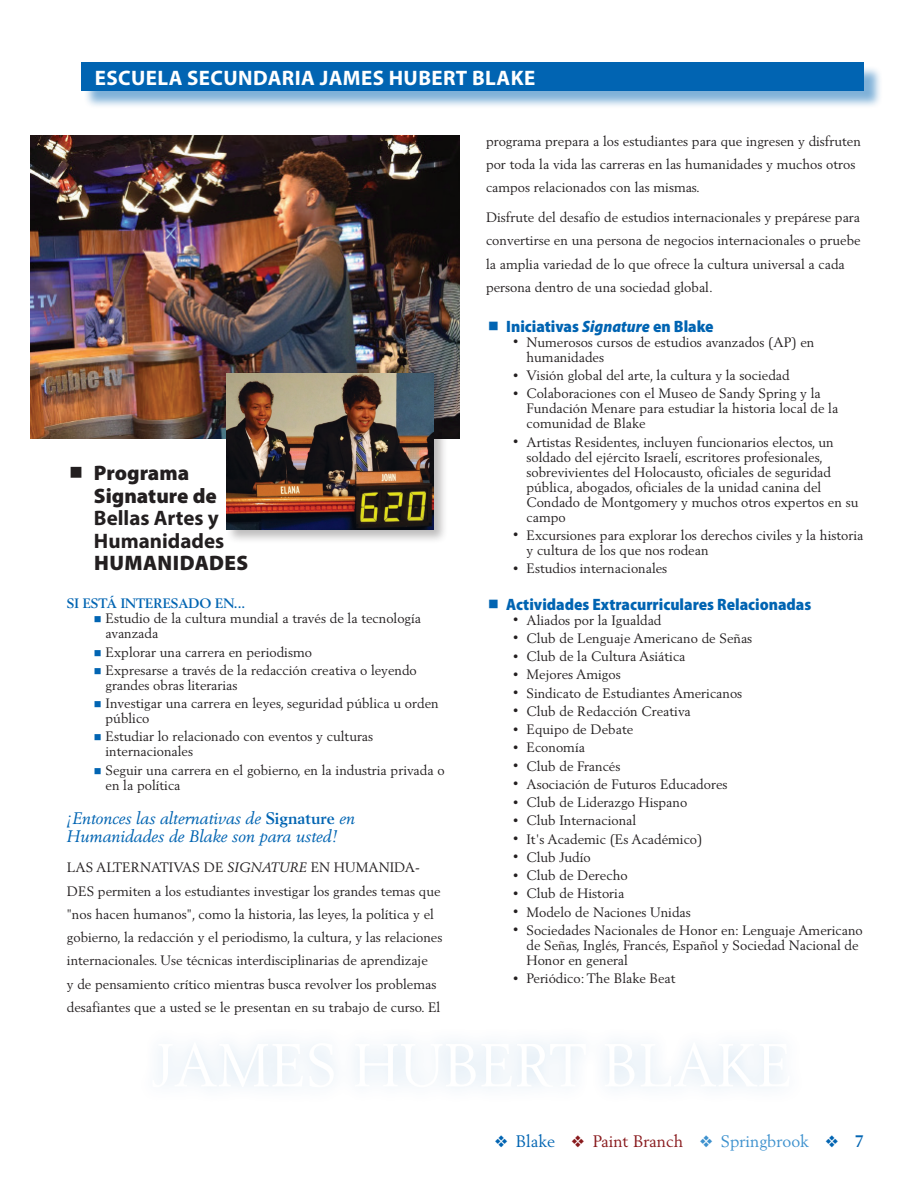
<style>
.page{position:relative;width:918px;height:1188px;background:#fff}
.page>*{position:absolute;margin:0;border:0;box-sizing:border-box;transform-origin:0 0}
.t1{font:700 21px "Myriad Pro";letter-spacing:.02em;color:#fff}
.t2{font:700 21px/22.5px "Myriad Pro";color:#231f20}
.t3{font:900 21px/22.5px "Myriad Pro";color:#231f20}
.t4{font:900 21px "Myriad Pro";letter-spacing:.02em;color:#231f20}
.t5{font:italic 16.5px/18px "Berling LT Std";color:#0164b2}
.t6{font:900 semi-condensed 16.5px "Myriad Pro";color:#0164b2}
.t7{font:16.5px "Berling LT Std";color:#88191c}
.t8{font:13.5px/15px "Berling LT Std";color:#231f20}
.t9{font:700 13.5px "Berling LT Std";color:#0164b2}
.s1{color:#0164b2}
.s2{font-weight:700;font-style:normal}
.s3{font-style:italic}
.s4{font-size:10.5px}
.s5{color:#3d91ce}
.s6{font-weight:700;color:#0164b2}
</style>
<div class="page">
<img style="left:30px;top:136px;width:429px;height:303px">
<div style="left:225px;top:372px;width:224px;height:172px;background:#231f20;opacity:.3"></div>
<img style="left:227px;top:374px;width:207px;height:155px">
<div style="left:83px;top:65px;width:800px;height:45px;background:#0164b2;opacity:.5"></div>
<div style="left:81px;top:63px;width:783px;height:28px;background:#0164b2"></div>
<div style="left:134px;top:1025px;width:673px;height:81px;background:#f8fafc"></div>
<h1 class="t1" style="left:95px;top:64px;width:442px">ESCUELA SECUNDARIA JAMES HUBERT BLAKE</h1>
<h1 class="t3" style="left:94px;top:462px;width:124px">Programa<br>Signature de</h1>
<h1 class="t2" style="left:94px;top:506px;width:132px">Bellas Artes y<br>Humanidades</h1>
<h1 class="t4" style="left:94px;top:551px;width:156px">HUMANIDADES</h1>
<p class="t9" style="left:67px;top:596px;width:180px">SI ESTÁ INTERESADO EN...</p>
<p class="t8" style="left:106px;top:611px;width:317px;text-indent:-12px"><span class="s1">■</span> Estudio de la cultura mundial a través de la tecnología avanzada</p>
<p class="t8" style="left:94px;top:644px;width:220px"><span class="s1">■</span> Explorar una carrera en periodismo</p>
<p class="t8" style="left:106px;top:662px;width:313px;text-indent:-12px"><span class="s1">■</span> Expresarse a través de la redacción creativa o leyendo grandes obras literarias</p>
<p class="t8" style="left:106px;top:696px;width:335px;text-indent:-12px"><span class="s1">■</span> Investigar una carrera en leyes, seguridad pública u orden público</p>
<p class="t8" style="left:106px;top:729px;width:269px;text-indent:-12px"><span class="s1">■</span> Estudiar lo relacionado con eventos y culturas internacionales</p>
<p class="t8" style="left:106px;top:762px;width:341px;text-indent:-12px"><span class="s1">■</span> Seguir una carrera en el gobierno, en la industria privada o en la política</p>
<p class="t5" style="left:67px;top:810px;width:290px">¡Entonces las alternativas de <span class="s2">Signature</span> en<br>Humanidades de Blake son para usted!</p>
<p class="t8" style="left:67px;top:856px;width:377px;line-height:23.2px">LAS ALTERNATIVAS DE <span class="s3">SIGNATURE</span> EN HUMANIDA-DES permiten a los estudiantes investigar los grandes temas que "nos hacen humanos", como la historia, las leyes, la política y el gobierno, la redacción y el periodismo, la cultura, y las relaciones internacionales. Use técnicas interdisciplinarias de aprendizaje<br>y de pensamiento crítico mientras busca revolver los problemas desafiantes que a usted se le presentan en su trabajo de curso. El</p>
<p class="t8" style="left:486px;top:129px;width:376px;line-height:23.2px">programa prepara a los estudiantes para que ingresen y disfruten por toda la vida las carreras en las humanidades y muchos otros campos relacionados con las mismas.</p>
<p class="t8" style="left:486px;top:206px;width:376px;line-height:23.2px">Disfrute del desafío de estudios internacionales y prepárese para convertirse en una persona de negocios internacionales o pruebe la amplia variedad de lo que ofrece la cultura universal a cada persona dentro de una sociedad global.</p>
<p class="t6" style="left:506px;top:317px;width:209px">Iniciativas <span class="s3">Signature</span> en Blake</p>
<p class="t8" style="left:526px;top:335px;width:289px;text-indent:-14px"><span class="s4">•</span> Numerosos cursos de estudios avanzados (AP) en humanidades</p>
<p class="t8" style="left:513px;top:368px;width:278px"><span class="s4">•</span> Visión global del arte, la cultura y la sociedad</p>
<p class="t8" style="left:526px;top:386px;width:313px;text-indent:-14px"><span class="s4">•</span> Colaboraciones con el Museo de Sandy Spring y la<br>Fundación Menare para estudiar la historia local de la comunidad de Blake</p>
<p class="t8" style="left:526px;top:434px;width:333px;text-indent:-14px"><span class="s4">•</span> Artistas Residentes, incluyen funcionarios electos, un soldado del ejército Israelí, escritores profesionales, sobrevivientes del Holocausto, oficiales de seguridad pública, abogados, oficiales de la unidad canina del Condado de Montgomery y muchos otros expertos en su campo</p>
<p class="t8" style="left:526px;top:528px;width:338px;text-indent:-14px"><span class="s4">•</span> Excursiones para explorar los derechos civiles y la historia y cultura de los que nos rodean</p>
<p class="t8" style="left:513px;top:561px;width:156px"><span class="s4">•</span> Estudios internacionales</p>
<p class="t6" style="left:506px;top:595px;width:307px">Actividades Extracurriculares Relacionadas</p>
<p class="t8" style="left:513px;top:612px;width:150px"><span class="s4">•</span> Aliados por la Igualdad</p>
<p class="t8" style="left:513px;top:631px;width:241px"><span class="s4">•</span> Club de Lenguaje Americano de Señas</p>
<p class="t8" style="left:513px;top:649px;width:174px"><span class="s4">•</span> Club de la Cultura Asiática</p>
<p class="t8" style="left:513px;top:667px;width:109px"><span class="s4">•</span> Mejores Amigos</p>
<p class="t8" style="left:513px;top:685px;width:231px"><span class="s4">•</span> Sindicato de Estudiantes Americanos</p>
<p class="t8" style="left:513px;top:704px;width:179px"><span class="s4">•</span> Club de Redacción Creativa</p>
<p class="t8" style="left:513px;top:722px;width:122px"><span class="s4">•</span> Equipo de Debate</p>
<p class="t8" style="left:513px;top:740px;width:74px"><span class="s4">•</span> Economía</p>
<p class="t8" style="left:513px;top:758px;width:109px"><span class="s4">•</span> Club de Francés</p>
<p class="t8" style="left:513px;top:776px;width:216px"><span class="s4">•</span> Asociación de Futuros Educadores</p>
<p class="t8" style="left:513px;top:795px;width:176px"><span class="s4">•</span> Club de Liderazgo Hispano</p>
<p class="t8" style="left:513px;top:813px;width:125px"><span class="s4">•</span> Club Internacional</p>
<p class="t8" style="left:513px;top:831px;width:191px"><span class="s4">•</span> It's Academic (Es Académico)</p>
<p class="t8" style="left:513px;top:849px;width:79px"><span class="s4">•</span> Club Judío</p>
<p class="t8" style="left:513px;top:868px;width:116px"><span class="s4">•</span> Club de Derecho</p>
<p class="t8" style="left:513px;top:886px;width:113px"><span class="s4">•</span> Club de Historia</p>
<p class="t8" style="left:513px;top:904px;width:179px"><span class="s4">•</span> Modelo de Naciones Unidas</p>
<p class="t8" style="left:526px;top:922px;width:338px;text-indent:-14px"><span class="s4">•</span> Sociedades Nacionales de Honor en: Lenguaje Americano de Señas, Inglés, Francés, Español y Sociedad Nacional de<br>Honor en general</p>
<p class="t8" style="left:513px;top:971px;width:164px"><span class="s4">•</span> Periódico: The Blake Beat</p>
<p class="t7" style="left:495px;top:1131px;width:371px"><span class="s1">❖ Blake</span> ❖ Paint Branch <span class="s5">❖ Springbrook</span> <span class="s1">❖</span> <span class="s6">7</span></p>
</div>
